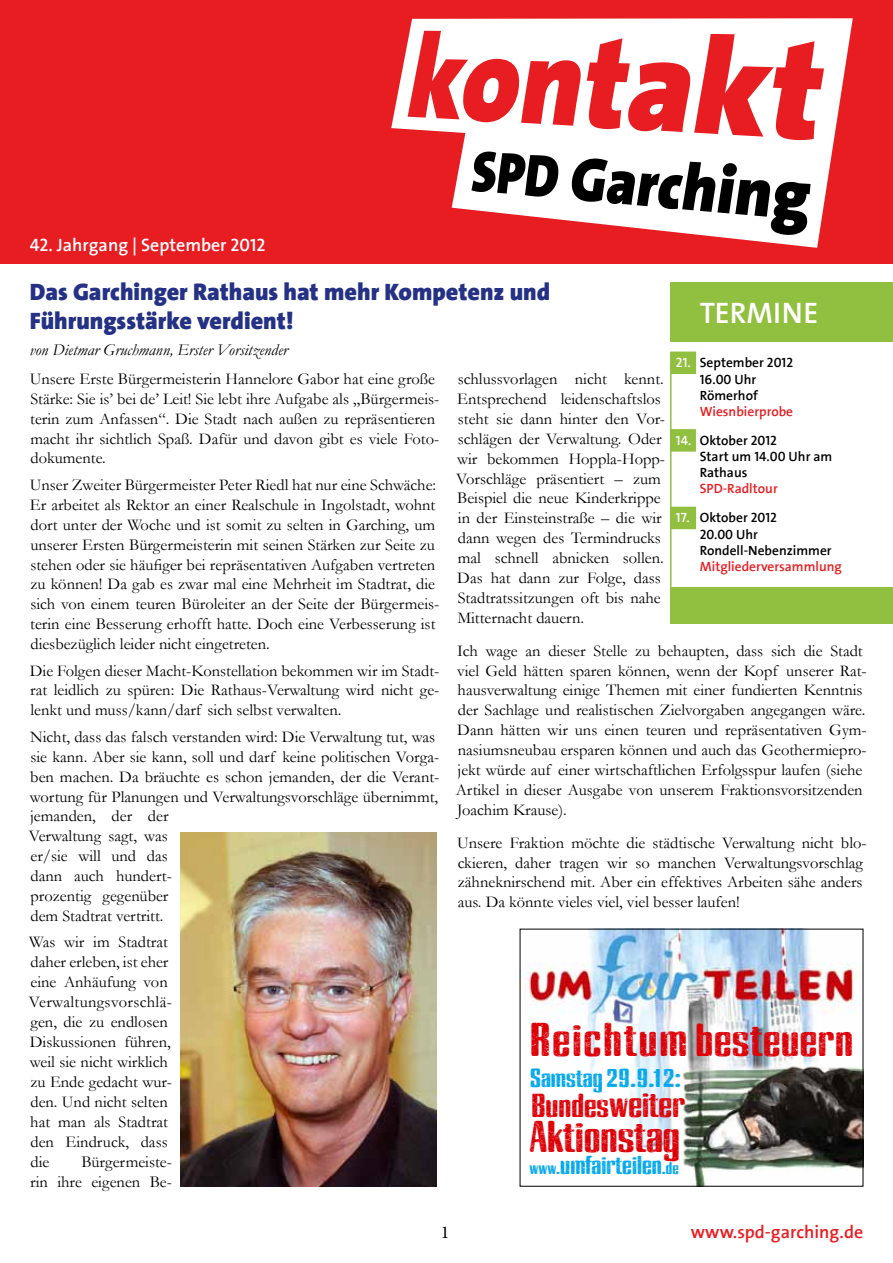
<style>
.page{position:relative;width:893px;height:1263px;background:#fff}
.page>*{position:absolute;margin:0;border:0;box-sizing:border-box;transform-origin:0 0}
.t1{font:42.6px "Roka";letter-spacing:.015em;color:#de0007}
.t2{font:40.8px "Roka";color:#de0007}
.t3{font:30.45px "Roka";color:#de0007}
.t4{font:700 30px "SPD2002 The Sans";color:#fff}
.t5{font:900 24px/28.8px "SPD The Sans";color:#243185}
.t6{font:24px "Roka";color:#00a6eb}
.t7{font:23.85px "Roka";color:#00a6eb}
.t8{font:700 18px "SPD2002 The Sans";color:#fff}
.t9{font:700 18px "SPD2002 The Sans";color:#e71d22}
.t10{font:18px "Minion Pro";color:#000}
.t11{font:16.5px/20px "Garamond";color:#000}
.t12{font:italic 16.5px "Garamond";color:#000}
.t13{font:700 13.5px/16.2px "SPD2002 The Sans";color:#000}
.t14{font:700 13.5px "SPD2002 The Sans";color:#e71d22}
.s1{color:#fff}
.s2{font-size:43.5px}
.s3{font-size:33.45px}
.s4{font-size:15.6px}
</style>
<div class="page">
<div style="left:0;top:0;width:893px;height:264px;background:#e71d22"></div>
<svg style="left:391px;top:18px;width:462px;height:230px;fill:#fff"></svg>
<svg style="left:408px;top:31px;width:173px;height:95px"></svg>
<svg style="left:587px;top:34px;width:237px;height:106px"></svg>
<svg style="left:471px;top:151px;width:87px;height:46px;background:#6e6e6e"></svg>
<svg style="left:572px;top:158px;width:238px;height:77px;background:#a59a9b"></svg>
<img style="left:181px;top:832px;width:256px;height:354px">
<div style="left:670px;top:352px;width:26px;height:22px;background:#91c040"></div>
<div style="left:670px;top:282px;width:223px;height:60px;background:#91c040"></div>
<div style="left:670px;top:587px;width:223px;height:36px;background:#91c040"></div>
<svg style="left:670px;top:363px;width:27px;height:224px"></svg>
<img style="left:587px;top:1016px;width:274px;height:168px">
<img style="left:522px;top:931px;width:335px;height:85px">
<p class="t8" style="left:30px;top:236px;width:237px">42. Jahrgang | September 2012</p>
<h3 class="t5" style="left:30px;top:277px;width:522px">Das Garchinger Rathaus hat mehr Kompetenz und<br>Führungsstärke verdient!</h3>
<p class="t12" style="left:30px;top:338px;width:260px">von Dietmar Gruchmann, Erster Vorsitzender</p>
<h3 class="t4" style="left:700px;top:297px;width:120px">TERMINE</h3>
<p class="t13" style="left:700px;top:355px;width:95px;text-indent:-24px"><span class="s1">21.</span> September 2012<br>16.00 Uhr<br>Römerhof</p>
<p class="t14" style="left:700px;top:404px;width:95px">Wiesnbierprobe</p>
<p class="t13" style="left:700px;top:433px;width:134px;text-indent:-24px"><span class="s1">14.</span> Oktober 2012<br>Start um 14.00 Uhr am<br>Rathaus</p>
<p class="t14" style="left:700px;top:482px;width:80px">SPD-Radltour</p>
<p class="t13" style="left:700px;top:510px;width:133px;text-indent:-24px"><span class="s1">17.</span> Oktober 2012<br>20.00 Uhr<br>Rondell-Nebenzimmer</p>
<p class="t14" style="left:700px;top:559px;width:144px">Mitgliederversammlung</p>
<p class="t11" style="left:30px;top:368px;width:411px">Unsere Erste Bürgermeisterin Hannelore Gabor hat eine große Stärke: Sie is’ bei de’ Leit! Sie lebt ihre Aufgabe als „Bürgermeis&shy;terin zum Anfassen“. Die Stadt nach außen zu repräsentieren macht ihr sichtlich Spaß. Dafür und davon gibt es viele Foto&shy;dokumente.</p>
<p class="t11" style="left:30px;top:474px;width:411px">Unser Zweiter Bürgermeister Peter Riedl hat nur eine Schwäche:<br>Er arbeitet als Rektor an einer Realschule in Ingolstadt, wohnt dort unter der Woche und ist somit zu selten in Garching, um unserer Ersten Bürgermeisterin mit seinen Stärken zur Seite zu stehen oder sie häufiger bei repräsentativen Aufgaben vertreten zu können! Da gab es zwar mal eine Mehrheit im Stadtrat, die sich von einem teuren Büroleiter an der Seite der Bürgermeis&shy;terin eine Besserung erhofft hatte. Doch eine Verbesserung ist diesbezüglich leider nicht eingetreten.</p>
<p class="t11" style="left:30px;top:660px;width:411px;text-align:justify">Die Folgen dieser Macht-Konstellation bekommen wir im Stadt&shy;rat leidlich zu spüren: Die Rathaus-Verwaltung wird nicht ge&shy;lenkt und muss/kann/darf sich selbst verwalten.</p>
<p class="t11" style="left:29px;top:726px;width:412px">Nicht, dass das falsch verstanden wird: Die Verwaltung tut, was sie kann. Aber sie kann, soll und darf keine politischen Vorga&shy;ben machen. Da bräuchte es schon jemanden, der die Verant&shy;wortung für Planungen und Verwaltungsvorschläge übernimmt, jemanden, der der<br>Verwaltung sagt, was<br>er/sie will und das<br>dann auch hundert-<br>prozentig gegenüber<br>dem Stadtrat vertritt.</p>
<p class="t11" style="left:29px;top:932px;width:145px">Was wir im Stadtrat daher erleben, ist eher eine Anhäufung von<br>Verwaltungsvorschlä&shy;gen, die zu endlosen<br>Diskussionen führen, weil sie nicht wirklich zu Ende gedacht wur&shy;den. Und nicht selten hat man als Stadtrat den Eindruck, dass die</p>
<p class="t11" style="left:456px;top:368px;width:210px">schlussvorlagen nicht kennt.<br>Entsprechend leidenschaftslos steht sie dann hinter den Vor&shy;schlägen der Verwaltung. Oder wir bekommen Hoppla-Hopp-<br>Vorschläge präsentiert – zum<br>Beispiel die neue Kinderkrippe in der Einsteinstraße – die wir dann wegen des Termindrucks mal schnell abnicken sollen.<br>Das hat dann zur Folge, dass<br>Stadtratssitzungen oft bis nahe<br>Mitternacht dauern.</p>
<p class="t11" style="left:456px;top:640px;width:413px">Ich wage an dieser Stelle zu behaupten, dass sich die Stadt viel Geld hätten sparen können, wenn der Kopf unserer Rat&shy;hausverwaltung einige Themen mit einer fundierten Kenntnis der Sachlage und realistischen Zielvorgaben angegangen wäre.<br>Dann hätten wir uns einen teuren und repräsentativen Gym&shy;nasiumsneubau ersparen können und auch das Geothermiepro&shy;jekt würde auf einer wirtschaftlichen Erfolgsspur laufen (siehe Artikel in dieser Ausgabe von unserem Fraktionsvorsitzenden Joachim Krause).</p>
<p class="t11" style="left:457px;top:832px;width:411px">Unsere Fraktion möchte die städtische Verwaltung nicht blo&shy;ckieren, daher tragen wir so manchen Verwaltungsvorschlag zähneknirschend mit. Aber ein effektives Arbeiten sähe anders aus. Da könnte vieles viel, viel besser laufen!</p>
<h1 class="t1" style="left:530px;top:1012px;width:324px"><span class="s2">Reichtum</span> besteuern</h1>
<h3 class="t6" style="left:530px;top:1062px;width:152px">Samstag 29.9.12:</h3>
<h3 class="t3" style="left:531px;top:1086px;width:155px">Bundes<span class="s3">weiter</span></h3>
<h2 class="t2" style="left:529px;top:1110px;width:152px">Aktionstag</h2>
<h3 class="t7" style="left:529px;top:1149px;width:151px"><span class="s4">www.</span>umfairteilen<span class="s4">.de</span></h3>
<p class="t11" style="left:30px;top:1151px;width:143px;text-align:right">Bürgermeiste-<br>rin ihre eigenen Be-</p>
<p class="t10" style="left:441px;top:1220px;width:10px">1</p>
<p class="t9" style="left:691px;top:1222px;width:174px">www.spd-garching.de</p>
</div>
